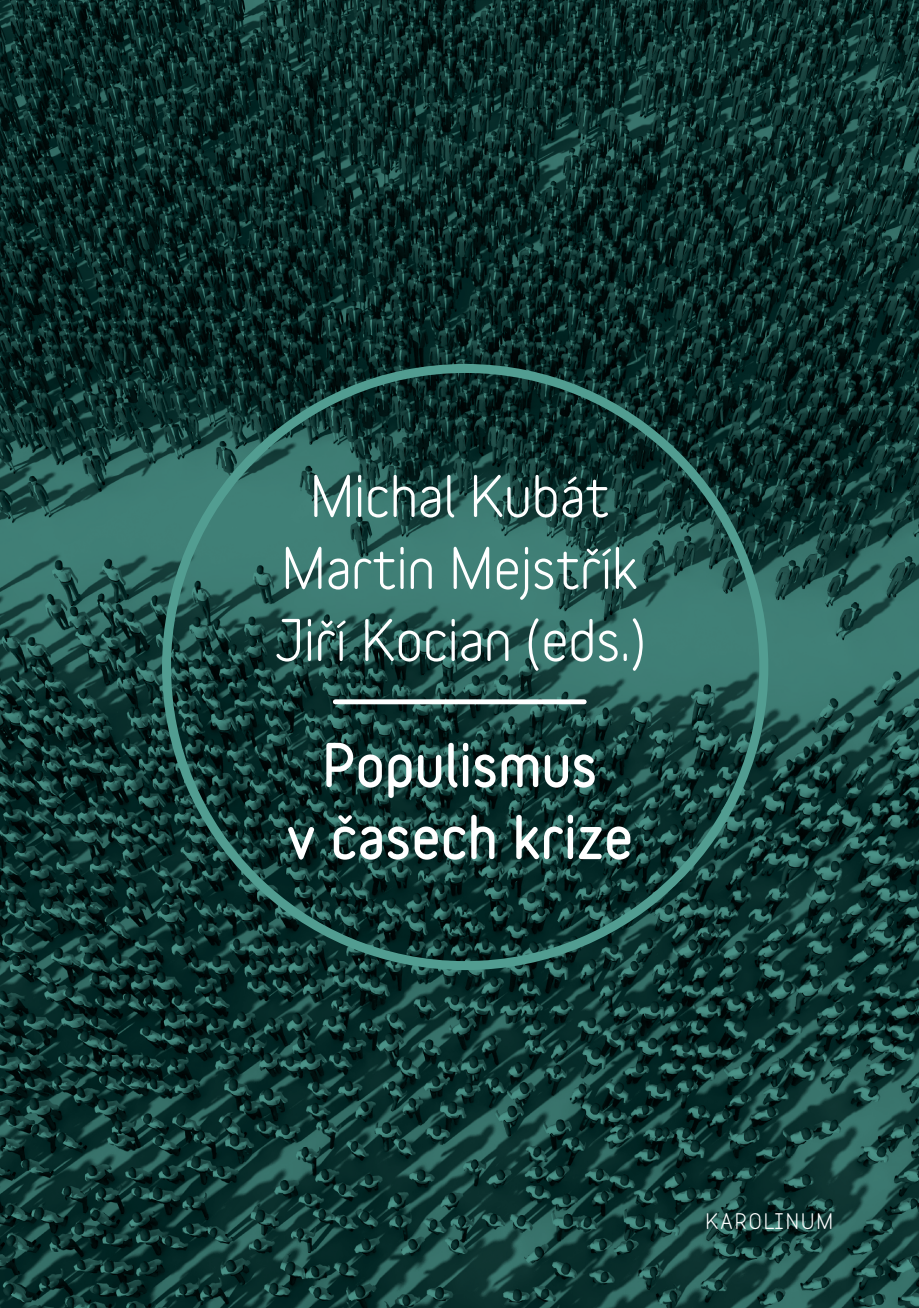
<style>
.page{position:relative;width:919px;height:1308px;background:#fff}
.page>*{position:absolute;margin:0;border:0;box-sizing:border-box;transform-origin:0 0}
.t1{font:700 54px/72px "Variable";color:#fff;text-align:center}
.t2{font:900 54px/72px "Variable";letter-spacing:.01em;color:#fff;text-align:center}
.t3{font:700 20.25px "Variable";letter-spacing:.1em;color:#fff}
</style>
<div class="page">
<img style="left:0;top:0;width:918px;height:1307px">
<div style="left:335px;top:699px;width:249px;height:5px;background:#fff"></div>
<p class="t1" style="left:274px;top:459px;width:372px">Michal Kubát<br>Martin Mejstřík<br>Jiří Kocian (eds.)</p>
<p class="t2" style="left:287px;top:728px;width:347px">Populismus<br>v časech krize</p>
<p class="t3" style="left:705px;top:1208px;width:129px">KAROLINUM</p>
</div>
